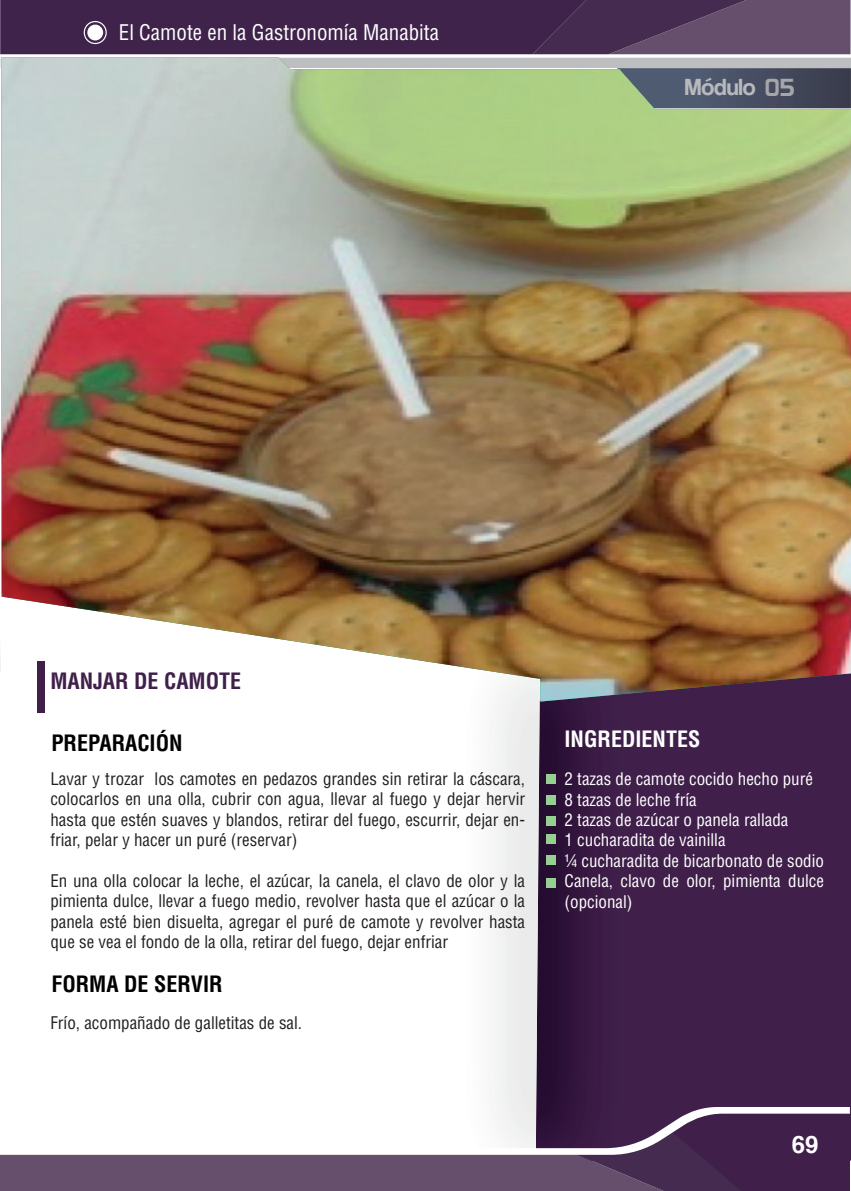
<style>
.page{position:relative;width:851px;height:1191px;background:#fff}
.page>*{position:absolute;margin:0;border:0;box-sizing:border-box;transform-origin:0 0}
.t1{font:24px "Coolvetica Rg";color:#b8b9bc}
.t2{font:700 24px "Helvetica cyr";color:#fff}
.t3{font:700 condensed 22px "Helvetica LT Std";color:#000001}
.t4{font:700 condensed 22px "Helvetica LT Std";color:#40204b}
.t5{font:700 condensed 22px "Helvetica LT Std";color:#fff}
.t6{font:condensed 21px "Helvetica LT Std";color:#fff}
.t7{font:condensed 17px/20.4px "Helvetica LT Std";color:#231f20;text-align:justify}
.t8{font:condensed 17px/20.4px "Helvetica LT Std";color:#fff}
.s1{font-family:"Prototype";color:#a5a6aa}
</style>
<div class="page">
<div style="left:627px;top:701px;width:223px;height:459px;background:#40204b"></div>
<img style="left:540px;top:701px;width:87px;height:406px">
<div style="left:491px;top:701px;width:49px;height:406px;background:#edeeed"></div>
<img style="left:535px;top:701px;width:4px;height:406px">
<svg style="left:0;top:1107px;width:849px;height:84px"></svg>
<svg style="left:0;top:0;width:850px;height:68px;background:#51385b"></svg>
<img style="left:0;top:633px;width:1px;height:39px">
<img style="left:1px;top:57px;width:849px;height:644px">
<div style="left:37px;top:661px;width:7px;height:52px;background:#40204b"></div>
<div style="left:546px;top:774px;width:9px;height:9px;background:#95cf91"></div>
<div style="left:546px;top:816px;width:9px;height:10px;background:#95cf91"></div>
<div style="left:546px;top:834px;width:9px;height:9px;background:#95cf91"></div>
<div style="left:546px;top:855px;width:9px;height:9px;background:#95cf91"></div>
<div style="left:546px;top:878px;width:9px;height:9px;background:#95cf91"></div>
<div style="left:546px;top:795px;width:9px;height:10px;background:#95cf91"></div>
<p class="t6" style="left:119px;top:20px;width:321px">El Camote en la Gastronomía Manabita</p>
<p class="t4" style="left:50px;top:667px;width:192px">MANJAR DE CAMOTE</p>
<h1 class="t1" style="left:684px;top:73px;width:111px">Módulo <span class="s1">05</span></h1>
<p class="t3" style="left:51px;top:729px;width:133px">PREPARACIÓN</p>
<p class="t5" style="left:564px;top:725px;width:137px">INGREDIENTES</p>
<p class="t7" style="left:50px;top:768px;width:476px">Lavar y trozar los camotes en pedazos grandes sin retirar la cáscara, colocarlos en una olla, cubrir con agua, llevar al fuego y dejar hervir hasta que estén suaves y blandos, retirar del fuego, escurrir, dejar en&shy;friar, pelar y hacer un puré (reservar)</p>
<p class="t7" style="left:50px;top:870px;width:476px">En una olla colocar la leche, el azúcar, la canela, el clavo de olor y la pimienta dulce, llevar a fuego medio, revolver hasta que el azúcar o la panela esté bien disuelta, agregar el puré de camote y revolver hasta que se vea el fondo de la olla, retirar del fuego, dejar enfriar</p>
<p class="t3" style="left:51px;top:970px;width:173px">FORMA DE SERVIR</p>
<p class="t7" style="left:50px;top:1012px;width:253px">Frío, acompañado de galletitas de sal.</p>
<p class="t8" style="left:564px;top:768px;width:261px">2 tazas de camote cocido hecho puré<br>8 tazas de leche fría<br>2 tazas de azúcar o panela rallada<br>1 cucharadita de vainilla<br>¼ cucharadita de bicarbonato de sodio<br>Canela, clavo de olor, pimienta dulce (opcional)</p>
<h1 class="t2" style="left:791px;top:1131px;width:28px">69</h1>
</div>
